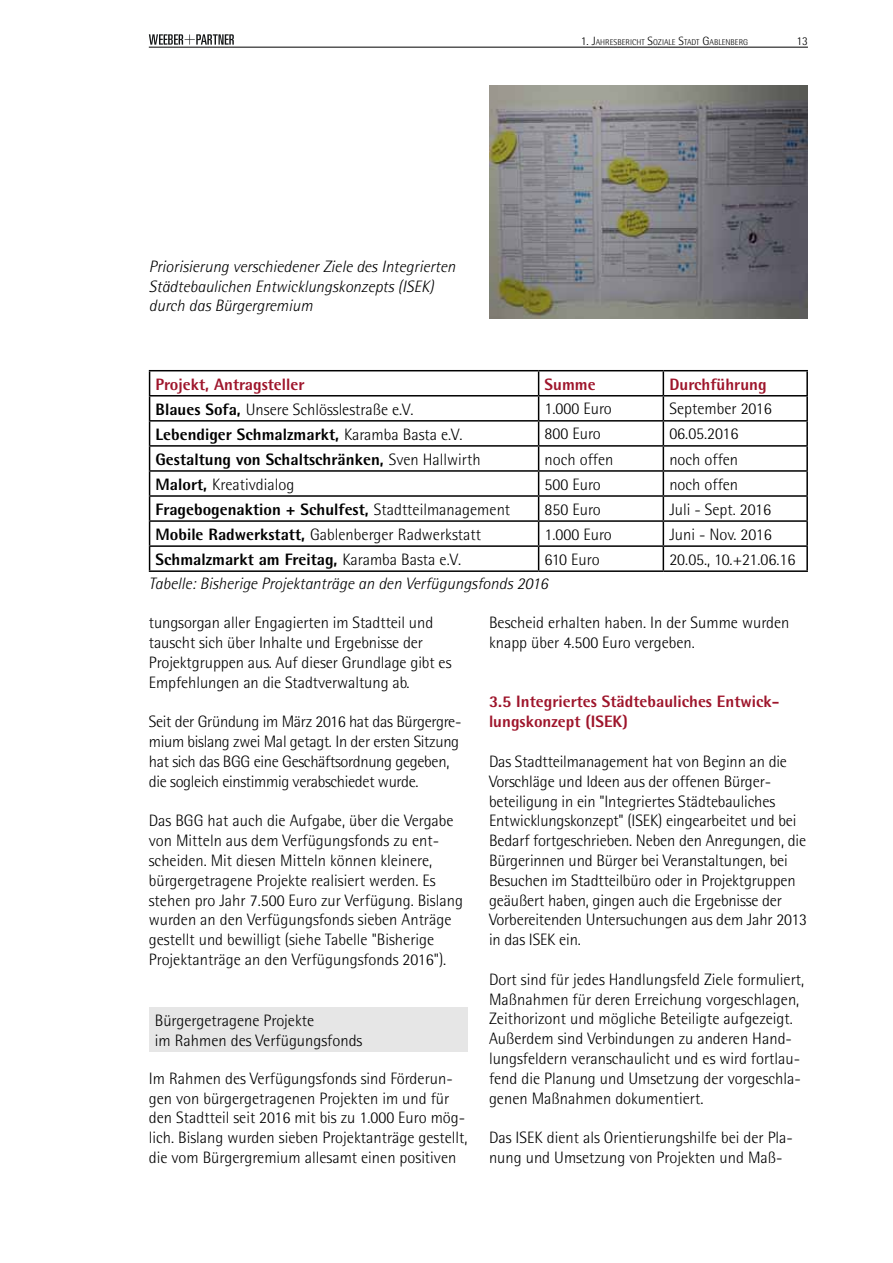
<style>
.page{position:relative;width:893px;height:1263px;background:#fff}
.page>*{position:absolute;margin:0;border:0;box-sizing:border-box;transform-origin:0 0}
.t1{font:300 16.5px/19.8px "AT Rotis Semi Sans";color:#000}
.t2{font:300 16.5px/19.8px "AT Rotis Semi Sans";letter-spacing:-.02em;color:#000}
.t3{font:800 16.5px "AT Rotis Semi Sans";color:#000}
.t4{font:italic 300 16.5px/19.8px "AT Rotis Semi Sans";color:#000}
.t5{font:800 16.5px/19.8px "AT Rotis Semi Sans";color:#9e152b}
.t6{font:300 12px "AT Rotis Semi Sans";color:#000}
.t7{font:300 8.4px "AT Rotis Semi Sans";color:#000}
.s1{font-size:12px}
.s2{font-weight:800}
.s3{font-weight:300}
</style>
<div class="page">
<hr style="left:149px;top:47px;width:659px;height:1px;background:#000">
<svg style="left:149px;top:34px;width:85px;height:11px"></svg>
<div style="left:149px;top:1008px;width:319px;height:44px;background:#e6e6e6"></div>
<hr style="left:149px;top:370px;width:390px;height:1px;background:#000">
<hr style="left:539px;top:370px;width:124px;height:1px;background:#000">
<hr style="left:663px;top:370px;width:145px;height:1px;background:#000">
<hr style="left:806px;top:371px;width:2px;height:24px;background:#000">
<hr style="left:149px;top:395px;width:390px;height:1px;background:#000">
<hr style="left:539px;top:395px;width:124px;height:1px;background:#000">
<hr style="left:663px;top:395px;width:145px;height:1px;background:#000">
<hr style="left:806px;top:396px;width:2px;height:24px;background:#000">
<hr style="left:149px;top:420px;width:390px;height:2px;background:#000">
<hr style="left:539px;top:420px;width:124px;height:2px;background:#000">
<hr style="left:663px;top:420px;width:145px;height:2px;background:#000">
<hr style="left:806px;top:422px;width:2px;height:23px;background:#000">
<hr style="left:149px;top:445px;width:390px;height:2px;background:#000">
<hr style="left:539px;top:445px;width:124px;height:2px;background:#000">
<hr style="left:663px;top:445px;width:145px;height:2px;background:#000">
<hr style="left:806px;top:447px;width:2px;height:23px;background:#000">
<hr style="left:149px;top:470px;width:390px;height:2px;background:#000">
<hr style="left:539px;top:470px;width:124px;height:2px;background:#000">
<hr style="left:663px;top:470px;width:145px;height:2px;background:#000">
<hr style="left:806px;top:472px;width:2px;height:23px;background:#000">
<hr style="left:149px;top:495px;width:390px;height:2px;background:#000">
<hr style="left:539px;top:495px;width:124px;height:2px;background:#000">
<hr style="left:663px;top:495px;width:145px;height:2px;background:#000">
<hr style="left:806px;top:497px;width:2px;height:23px;background:#000">
<hr style="left:149px;top:520px;width:390px;height:2px;background:#000">
<hr style="left:539px;top:520px;width:124px;height:2px;background:#000">
<hr style="left:663px;top:520px;width:145px;height:2px;background:#000">
<hr style="left:806px;top:522px;width:2px;height:23px;background:#000">
<hr style="left:149px;top:545px;width:390px;height:2px;background:#000">
<svg style="left:149px;top:371px;width:1px;height:199px"></svg>
<hr style="left:539px;top:545px;width:124px;height:2px;background:#000">
<svg style="left:538px;top:371px;width:1px;height:199px"></svg>
<hr style="left:663px;top:545px;width:145px;height:2px;background:#000">
<svg style="left:663px;top:371px;width:1px;height:199px"></svg>
<hr style="left:806px;top:547px;width:2px;height:23px;background:#000">
<hr style="left:149px;top:570px;width:390px;height:2px;background:#000">
<hr style="left:539px;top:570px;width:124px;height:2px;background:#000">
<hr style="left:663px;top:570px;width:145px;height:2px;background:#000">
<img style="left:489px;top:85px;width:319px;height:234px">
<p class="t4" style="left:149px;top:256px;width:308px">Priorisierung verschiedener Ziele des Integrierten<br>Städtebaulichen Entwicklungskonzepts (ISEK) durch das Bürgergremium</p>
<p class="t7" style="left:581px;top:37px;width:168px"><span class="s1">1. J</span>AHRESBERICHT <span class="s1">S</span>OZIALE <span class="s1">S</span>TADT <span class="s1">G</span>ABLENBERG</p>
<p class="t6" style="left:796px;top:34px;width:13px">13</p>
<p class="t5" style="left:156px;top:374px;width:151px">Projekt, Antragsteller</p>
<p class="t5" style="left:545px;top:374px;width:53px">Summe</p>
<p class="t5" style="left:669px;top:374px;width:99px">Durchführung</p>
<p class="t1" style="left:156px;top:399px;width:260px"><span class="s2">Blaues Sofa,</span> Unsere Schlösslestraße e.V.</p>
<p class="t1" style="left:545px;top:399px;width:69px">1.000 Euro</p>
<p class="t1" style="left:669px;top:399px;width:104px">September 2016</p>
<p class="t3" style="left:156px;top:424px;width:308px">Lebendiger Schmalzmarkt, <span class="s3">Karamba Basta e.V.</span></p>
<p class="t1" style="left:545px;top:424px;width:58px">800 Euro</p>
<p class="t1" style="left:669px;top:424px;width:71px">06.05.2016</p>
<p class="t3" style="left:156px;top:449px;width:327px">Gestaltung von Schaltschränken, <span class="s3">Sven Hallwirth</span></p>
<p class="t1" style="left:545px;top:449px;width:70px">noch offen</p>
<p class="t1" style="left:669px;top:449px;width:70px">noch offen</p>
<p class="t1" style="left:156px;top:474px;width:140px"><span class="s2">Malort,</span> Kreativdialog</p>
<p class="t1" style="left:545px;top:474px;width:58px">500 Euro</p>
<p class="t1" style="left:669px;top:474px;width:70px">noch offen</p>
<p class="t3" style="left:156px;top:499px;width:356px">Fragebogenaktion + Schulfest, <span class="s3">Stadtteilmanagement</span></p>
<p class="t1" style="left:545px;top:499px;width:58px">850 Euro</p>
<p class="t1" style="left:669px;top:499px;width:103px">Juli - Sept. 2016</p>
<p class="t1" style="left:156px;top:525px;width:327px"><span class="s2">Mobile Radwerkstatt,</span> Gablenberger Radwerkstatt</p>
<p class="t1" style="left:545px;top:524px;width:69px">1.000 Euro</p>
<p class="t1" style="left:669px;top:524px;width:104px">Juni - Nov. 2016</p>
<p class="t3" style="left:156px;top:549px;width:307px">Schmalzmarkt am Freitag, <span class="s3">Karamba Basta e.V.</span></p>
<p class="t1" style="left:545px;top:549px;width:57px">610 Euro</p>
<p class="t1" style="left:669px;top:549px;width:127px">20.05., 10.+21.06.16</p>
<p class="t4" style="left:149px;top:573px;width:401px">Tabelle: Bisherige Projektanträge an den Verfügungsfonds 2016</p>
<p class="t1" style="left:149px;top:613px;width:304px">tungsorgan aller Engagierten im Stadtteil und tauscht sich über Inhalte und Ergebnisse der Projektgruppen aus. Auf dieser Grundlage gibt es Empfehlungen an die Stadtverwaltung ab.</p>
<p class="t2" style="left:149px;top:712px;width:314px">Seit der Gründung im März 2016 hat das Bürgergre&shy;mium bislang zwei Mal getagt. In der ersten Sitzung hat sich das BGG eine Geschäftsordnung gegeben, die sogleich einstimmig verabschiedet wurde.</p>
<p class="t1" style="left:149px;top:811px;width:316px">Das BGG hat auch die Aufgabe, über die Vergabe von Mitteln aus dem Verfügungsfonds zu ent&shy;scheiden. Mit diesen Mitteln können kleinere, bürgergetragene Projekte realisiert werden. Es stehen pro Jahr 7.500 Euro zur Verfügung. Bislang wurden an den Verfügungsfonds sieben Anträge gestellt und bewilligt (siehe Tabelle "Bisherige Projektanträge an den Verfügungsfonds 2016").</p>
<p class="t1" style="left:155px;top:1011px;width:209px">Bürgergetragene Projekte<br>im Rahmen des Verfügungsfonds</p>
<p class="t1" style="left:149px;top:1068px;width:320px">Im Rahmen des Verfügungsfonds sind Förderun&shy;gen von bürgergetragenen Projekten im und für den Stadtteil seit 2016 mit bis zu 1.000 Euro mög&shy;lich. Bislang wurden sieben Projektanträge gestellt, die vom Bürgergremium allesamt einen positiven</p>
<p class="t1" style="left:489px;top:613px;width:302px">Bescheid erhalten haben. In der Summe wurden knapp über 4.500 Euro vergeben.</p>
<p class="t5" style="left:489px;top:692px;width:292px">3.5 Integriertes Städtebauliches Entwick&shy;lungskonzept (ISEK)</p>
<p class="t1" style="left:489px;top:751px;width:320px">Das Stadtteilmanagement hat von Beginn an die Vorschläge und Ideen aus der offenen Bürger&shy;beteiligung in ein "Integriertes Städtebauliches Entwicklungskonzept" (ISEK) eingearbeitet und bei Bedarf fortgeschrieben. Neben den Anregungen, die Bürgerinnen und Bürger bei Veranstaltungen, bei Besuchen im Stadtteilbüro oder in Projektgruppen geäußert haben, gingen auch die Ergebnisse der Vorbereitenden Untersuchungen aus dem Jahr 2013 in das ISEK ein.</p>
<p class="t1" style="left:489px;top:969px;width:317px">Dort sind für jedes Handlungsfeld Ziele formuliert, Maßnahmen für deren Erreichung vorgeschlagen, Zeithorizont und mögliche Beteiligte aufgezeigt.<br>Außerdem sind Verbindungen zu anderen Hand&shy;lungsfeldern veranschaulicht und es wird fortlau&shy;fend die Planung und Umsetzung der vorgeschla&shy;genen Maßnahmen dokumentiert.</p>
<p class="t1" style="left:489px;top:1128px;width:306px">Das ISEK dient als Orientierungshilfe bei der Pla&shy;nung und Umsetzung von Projekten und Maß-</p>
</div>
